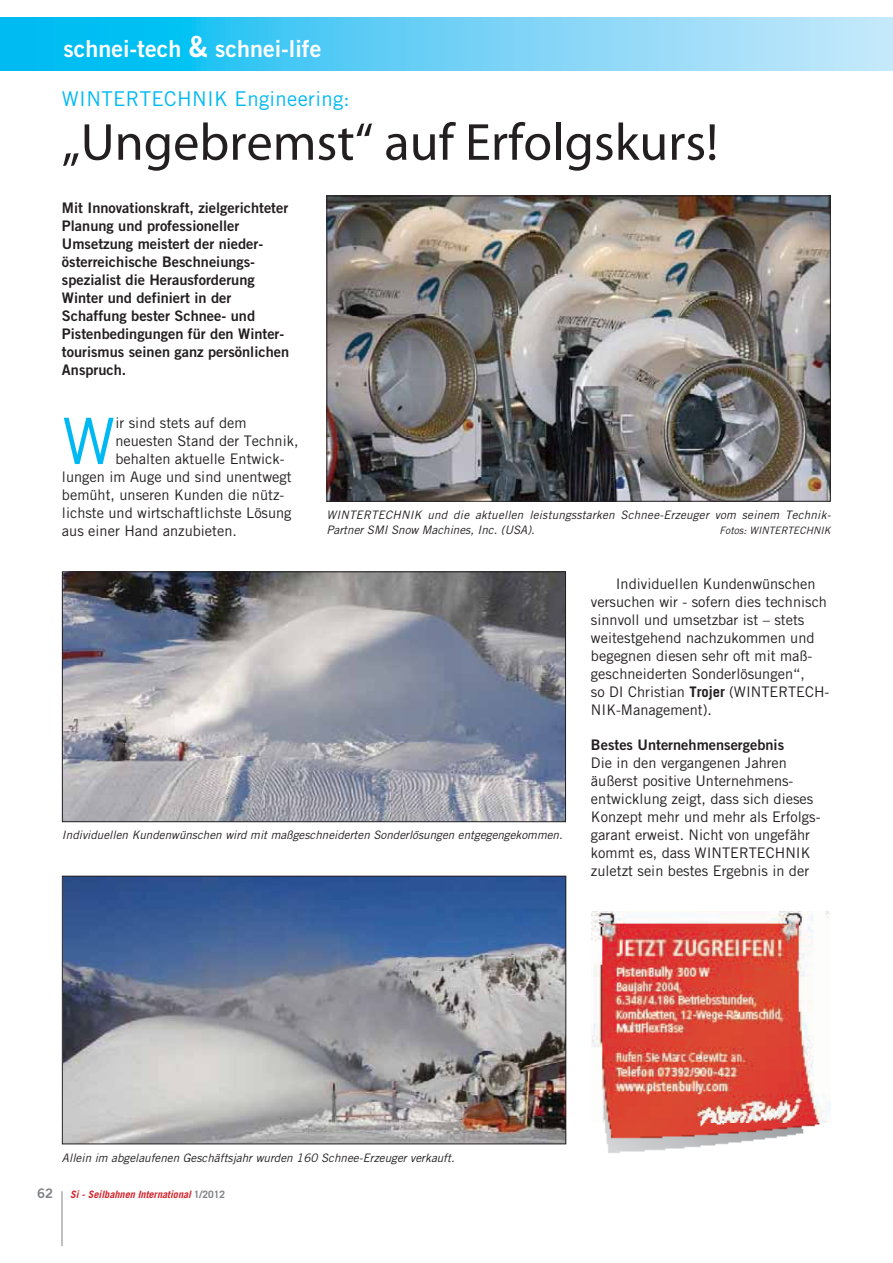
<style>
.page{position:relative;width:893px;height:1263px;background:#fff}
.page>*{position:absolute;margin:0;border:0;box-sizing:border-box;transform-origin:0 0}
.t1{font:64.2px "Trade Gothic";color:#00b9f2}
.t2{font:52.5px "Myriad Pro";color:#231f20}
.t3{font:23.25px "Trade Gothic Bold Two";color:#fff}
.t4{font:20.4px "Trade Gothic";letter-spacing:.015em;color:#00b9f2}
.t5{font:14.55px/17.9px "Trade Gothic";color:#231f20}
.t6{font:14.55px/17.9px "Trade Gothic Bold Two";color:#231f20}
.t7{font:13.05px "Trade Gothic Bold Two";color:#808285}
.t8{font:italic 11.7px/14.5px "Trade Gothic";color:#231f20}
.t9{font:italic 700 10.2px "Trade Gothic";color:#d2232a}
.t10{font:italic 10.2px "Trade Gothic";color:#231f20}
.s1{font-size:29.1px}
.s2{font-weight:700}
.s3{font-style:normal;color:#808285}
</style>
<div class="page">
<svg style="left:0;top:18px;width:893px;height:52px;background:#62d0f6"></svg>
<hr style="left:62px;top:1191px;width:1px;height:54px;background:#808285">
<img style="left:64px;top:573px;width:500px;height:247px">
<div style="left:62px;top:571px;width:504px;height:251px;border:1px solid #231f20"></div>
<img style="left:64px;top:878px;width:500px;height:264px">
<div style="left:62px;top:876px;width:504px;height:268px;border:1px solid #231f20"></div>
<img style="left:328px;top:198px;width:501px;height:302px">
<div style="left:326px;top:196px;width:505px;height:306px;border:1px solid #231f20"></div>
<img style="left:591px;top:912px;width:240px;height:241px">
<h3 class="t3" style="left:63px;top:40px;width:259px">schnei-tech <span class="s1">&amp;</span> schnei-life</h3>
<h3 class="t4" style="left:62px;top:91px;width:289px">WINTERTECHNIK Engineering:</h3>
<h2 class="t2" style="left:62px;top:111px;width:658px">„Ungebremst“ auf Erfolgskurs!</h2>
<p class="t6" style="left:62px;top:201px;width:229px">Mit Innovationskraft, zielgerichteter<br>Planung und professioneller<br>Umsetzung meistert der nieder&shy;österreichische Beschneiungs&shy;spezialist die Herausforderung<br>Winter und definiert in der<br>Schaffung bester Schnee- und<br>Pistenbedingungen für den Winter&shy;tourismus seinen ganz persönlichen<br>Anspruch.</p>
<h1 class="t1" style="left:62px;top:418px;width:55px">W</h1>
<p class="t5" style="left:115px;top:415px;width:133px">ir sind stets auf dem</p>
<p class="t5" style="left:115px;top:433px;width:185px">neuesten Stand der Technik,</p>
<p class="t5" style="left:115px;top:451px;width:171px">behalten aktuelle Entwick-</p>
<p class="t5" style="left:62px;top:469px;width:231px">lungen im Auge und sind unentwegt</p>
<p class="t5" style="left:62px;top:487px;width:224px">bemüht, unseren Kunden die nütz-</p>
<p class="t5" style="left:62px;top:505px;width:231px">lichste und wirtschaftlichste Lösung</p>
<p class="t5" style="left:62px;top:523px;width:176px">aus einer Hand anzubieten.</p>
<p class="t8" style="left:326px;top:509px;width:506px">WINTERTECHNIK und die aktuellen leistungsstarken Schnee-Erzeuger vom seinem Technik-<br>Partner SMI Snow Machines, Inc. (USA).</p>
<p class="t10" style="left:719px;top:527px;width:113px">Fotos: WINTERTECHNIK</p>
<p class="t8" style="left:62px;top:829px;width:502px">Individuellen Kundenwünschen wird mit maßgeschneiderten Sonderlösungen entgegengekommen.</p>
<p class="t5" style="left:591px;top:577px;width:240px;text-indent:25px">Individuellen Kundenwünschen versuchen wir - sofern dies technisch sinnvoll und umsetzbar ist – stets weitestgehend nachzukommen und begegnen diesen sehr oft mit maß&shy;geschneiderten Sonderlösungen“,<br>so DI Christian <span class="s2">Trojer</span> (WINTERTECH-<br>NIK-Management).</p>
<p class="t6" style="left:591px;top:738px;width:195px">Bestes Unternehmensergebnis</p>
<p class="t5" style="left:591px;top:756px;width:231px">Die in den vergangenen Jahren äußerst positive Unternehmens&shy;entwicklung zeigt, dass sich dieses Konzept mehr und mehr als Erfolgs&shy;garant erweist. Nicht von ungefähr kommt es, dass WINTERTECHNIK zuletzt sein bestes Ergebnis in der</p>
<p class="t7" style="left:37px;top:1189px;width:18px">62</p>
<p class="t8" style="left:62px;top:1152px;width:394px">Allein im abgelaufenen Geschäftsjahr wurden 160 Schnee-Erzeuger verkauft.</p>
<p class="t9" style="left:70px;top:1191px;width:156px">Si - Seilbahnen International <span class="s3">1/2012</span></p>
</div>
